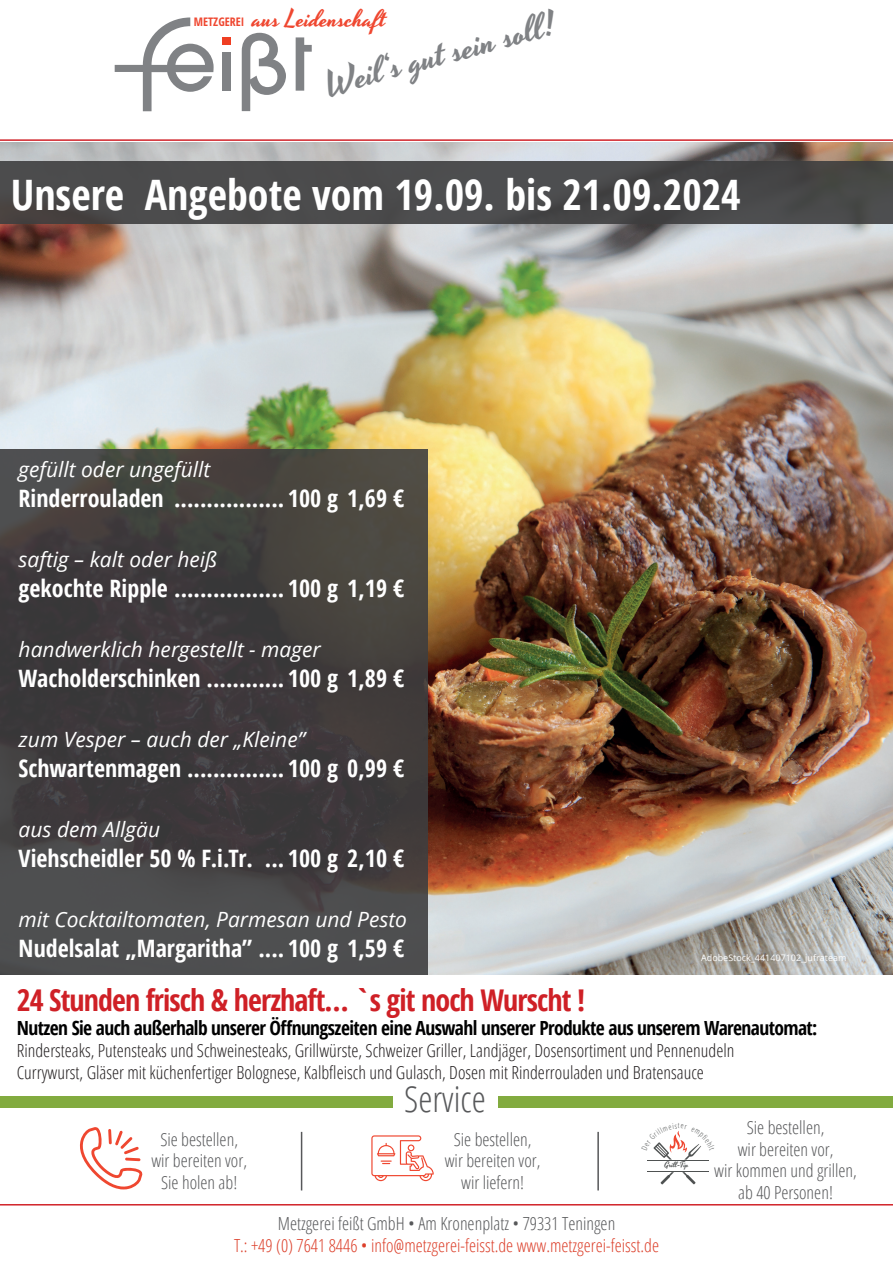
<style>
.page{position:relative;width:893px;height:1263px;background:#fff}
.page>*{position:absolute;margin:0;border:0;box-sizing:border-box;transform-origin:0 0}
.t1{font:700 condensed 42px "Open Sans";color:#fff}
.t2{font:36px "Yesteryear";color:#808285}
.t3{font:300 condensed 36px "Open Sans";color:#57585a}
.t4{font:700 condensed 30px "Open Sans";letter-spacing:-.03em;color:#cf2026}
.t5{font:700 condensed 24px "Open Sans";color:#fff}
.t6{font:24px "Yesteryear";color:#ef4730}
.t7{font:italic 21px "Open Sans";color:#fff}
.t8{font:700 condensed 19.5px "Open Sans";letter-spacing:-.03em;color:#000001}
.t9{font:300 condensed 18px/21.6px "Open Sans";color:#231f20}
.t10{font:300 condensed 18px/21.6px "Open Sans";color:#57585a;text-align:center}
.t11{font:300 condensed 18px "Open Sans";color:#dc402b}
.t12{font:700 condensed 11.85px "Open Sans";color:#ef4730}
.t13{font:9px "Open Sans";color:#fff}
.t14{font:7.8px "Yesteryear";letter-spacing:-.005em;color:#4f5252}
</style>
<div class="page">
<img style="left:0;top:142px;width:893px;height:833px">
<div style="left:222px;top:52px;width:9px;height:39px;background:#808285"></div>
<div style="left:222px;top:37px;width:9px;height:7px;background:#ef3e22"></div>
<svg style="left:242px;top:33px;width:44px;height:78px"></svg>
<svg style="left:296px;top:37px;width:16px;height:54px"></svg>
<svg style="left:115px;top:17px;width:99px;height:94px"></svg>
<hr style="left:0;top:139px;width:893px;height:2px;background:#d1232a">
<hr style="left:0;top:1204px;width:893px;height:1px;background:#d1232a">
<svg style="left:80px;top:1127px;width:62px;height:62px"></svg>
<svg style="left:371px;top:1135px;width:63px;height:46px"></svg>
<hr style="left:597px;top:1132px;width:2px;height:58px;background:#57585a">
<hr style="left:301px;top:1132px;width:1px;height:58px;background:#57585a">
<div style="left:498px;top:1096px;width:395px;height:12px;background:#82ab3f"></div>
<div style="left:0;top:1096px;width:393px;height:12px;background:#82ab3f"></div>
<div style="left:0;top:162px;width:893px;height:62px;background:#4b4b4c"></div>
<svg style="left:0;top:450px;width:427px;height:525px;background:#434040"></svg>
<svg style="left:647px;top:1131px;width:62px;height:53px"></svg>
<p class="t6" style="left:253px;top:2px;width:135px">aus Leidenschaft</p>
<h2 class="t2" style="left:319px;top:61px;width:239px;rotate:-15deg">Weil‘s gut sein soll!</h2>
<p class="t12" style="left:194px;top:13px;width:52px">METZGEREI</p>
<h1 class="t1" style="left:11px;top:165px;width:731px">Unsere Angebote vom 19.09. bis 21.09.2024</h1>
<p class="t7" style="left:19px;top:455px;width:193px">gefüllt oder ungefüllt</p>
<p class="t5" style="left:19px;top:482px;width:387px">Rinderrouladen ................. 100 g 1,69 €</p>
<p class="t7" style="left:19px;top:545px;width:200px">saftig – kalt oder heiß</p>
<p class="t5" style="left:19px;top:572px;width:387px">gekochte Ripple ................. 100 g 1,19 €</p>
<p class="t7" style="left:19px;top:635px;width:304px">handwerklich hergestellt - mager</p>
<p class="t5" style="left:19px;top:662px;width:387px">Wacholderschinken ............ 100 g 1,89 €</p>
<p class="t7" style="left:19px;top:725px;width:288px">zum Vesper – auch der „Kleine”</p>
<p class="t5" style="left:19px;top:752px;width:387px">Schwartenmagen ............... 100 g 0,99 €</p>
<p class="t7" style="left:19px;top:815px;width:143px">aus dem Allgäu</p>
<p class="t5" style="left:19px;top:842px;width:387px">Viehscheidler 50 % F.i.Tr. ... 100 g 2,10 €</p>
<p class="t7" style="left:19px;top:905px;width:390px">mit Cocktailtomaten, Parmesan und Pesto</p>
<p class="t5" style="left:19px;top:932px;width:387px">Nudelsalat „Margaritha” .... 100 g 1,59 €</p>
<p class="t13" style="left:701px;top:951px;width:147px">AdobeStock_441407102_jufrateam</p>
<p class="t4" style="left:17px;top:979px;width:570px">24 Stunden frisch &amp; herzhaft… `s git noch Wurscht !</p>
<p class="t8" style="left:17px;top:1015px;width:802px">Nutzen Sie auch außerhalb unserer Öffnungszeiten eine Auswahl unserer Produkte aus unserem Warenautomat:</p>
<p class="t9" style="left:17px;top:1039px;width:719px">Rindersteaks, Putensteaks und Schweinesteaks, Grillwürste, Schweizer Griller, Landjäger, Dosensortiment und Pennenudeln<br>Currywurst, Gläser mit küchenfertiger Bolognese, Kalbfleisch und Gulasch, Dosen mit Rinderrouladen und Bratensauce</p>
<h2 class="t3" style="left:404px;top:1074px;width:83px">Service</h2>
<p class="t10" style="left:151px;top:1128px;width:97px">Sie bestellen, wir bereiten vor,<br>Sie holen ab!</p>
<p class="t10" style="left:445px;top:1128px;width:97px">Sie bestellen, wir bereiten vor, wir liefern!</p>
<p class="t10" style="left:714px;top:1116px;width:144px">Sie bestellen,<br>wir bereiten vor,<br>wir kommen und grillen, ab 40 Personen!</p>
<p class="t14" style="left:665px;top:1159px;width:25px">Grill-Tip</p>
<p class="t10" style="left:278px;top:1212px;width:339px">Metzgerei feißt GmbH • Am Kronenplatz • 79331 Teningen</p>
<p class="t11" style="left:234px;top:1233px;width:427px">T.: +49 (0) 7641 8446 • info@metzgerei-feisst.de www.metzgerei-feisst.de</p>
</div>
